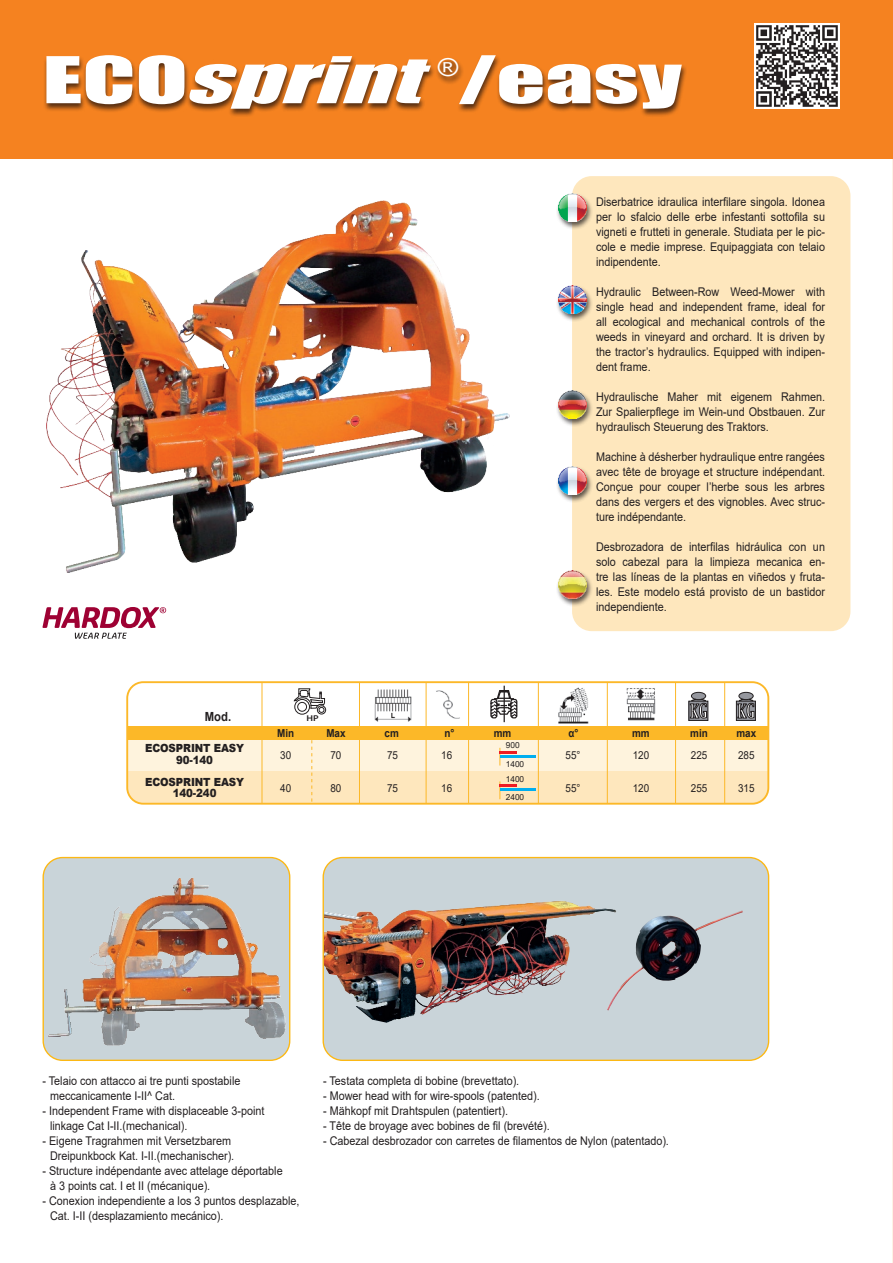
<style>
.page{position:relative;width:893px;height:1263px;background:#fff}
.page>*{position:absolute;margin:0;border:0;box-sizing:border-box;transform-origin:0 0}
.t1{font:59.55px "Impact";color:#fff;scale:1.61 1}
.t2{font:24.6px "Arial";color:#fff;scale:1.13 1}
.t3{font:700 12.6px "Arial";color:#231f20;scale:.9 1}
.t4{font:12px/15px "Arial";color:#231f20;text-align:justify;scale:.9 1}
.t5{font:900 11.25px/12px "Arial";letter-spacing:-.01em;color:#231f20;text-align:center;scale:.91 1}
.t6{font:10.95px "Arial";color:#231f20;scale:.9 1}
.t7{font:700 10.95px "Arial";color:#231f20;scale:.9 1}
.t8{font:8.4px/18.1px "Arial";color:#231f20}
.t9{font:600 8.4px "Myriad Pro";color:#231f20;scale:1.18 1}
.s1{font-style:italic}
</style>
<div class="page">
<hr style="left:892px;top:0;width:1px;height:1263px;background:#fef2e5">
<svg style="left:490px;top:689px;width:28px;height:30px"></svg>
<hr style="left:504px;top:686px;width:1px;height:36px;background:#231f20">
<div style="left:127px;top:730px;width:641px;height:74px;background:#fef3dd"></div>
<div style="left:127px;top:726px;width:641px;height:14px;background:#fcb828"></div>
<div style="left:127px;top:771px;width:641px;height:33px;background:#fee7bd"></div>
<hr style="left:262px;top:682px;width:1px;height:122px;background:#fcb828">
<svg style="left:311px;top:740px;width:1px;height:62px"></svg>
<hr style="left:426px;top:682px;width:1px;height:122px;background:#fcb828">
<hr style="left:468px;top:682px;width:1px;height:122px;background:#fcb828">
<hr style="left:538px;top:682px;width:1px;height:122px;background:#fcb828">
<hr style="left:607px;top:682px;width:1px;height:122px;background:#fcb828">
<hr style="left:675px;top:682px;width:1px;height:122px;background:#fcb828">
<hr style="left:724px;top:682px;width:1px;height:122px;background:#fcb828">
<hr style="left:359px;top:682px;width:1px;height:122px;background:#fcb828">
<div style="left:126px;top:681px;width:643px;height:124px;border:2px solid #fcb828;border-radius:16px"></div>
<svg style="left:294px;top:681px;width:32px;height:34px"></svg>
<svg style="left:688px;top:692px;width:21px;height:29px"></svg>
<svg style="left:736px;top:692px;width:20px;height:29px"></svg>
<img style="left:374px;top:689px;width:38px;height:32px">
<img style="left:436px;top:690px;width:24px;height:29px">
<img style="left:558px;top:687px;width:31px;height:36px">
<img style="left:626px;top:688px;width:30px;height:32px">
<hr style="left:499px;top:751px;width:18px;height:3px;background:#ee1d23">
<hr style="left:499px;top:755px;width:36px;height:3px;background:#00aeef">
<svg style="left:499px;top:781px;width:1px;height:18px"></svg>
<hr style="left:499px;top:784px;width:18px;height:3px;background:#ee1d23">
<hr style="left:499px;top:788px;width:36px;height:3px;background:#00aeef">
<div style="left:0;top:0;width:893px;height:159px;background:#f58220"></div>
<div style="left:43px;top:55px;width:644px;height:62px;background:#110a0c;opacity:.7"></div>
<div style="left:43px;top:857px;width:247px;height:203px;background:#c9d4d9;border-radius:19px"></div>
<img style="left:43px;top:871px;width:247px;height:178px">
<div style="left:43px;top:857px;width:247px;height:204px;border:1px solid #fcb814;border-radius:19px"></div>
<div style="left:323px;top:857px;width:446px;height:203px;background:#c9d4d9;border-radius:19px"></div>
<img style="left:325px;top:901px;width:291px;height:122px">
<div style="left:323px;top:857px;width:446px;height:204px;border:1px solid #fcb814;border-radius:19px"></div>
<div style="left:572px;top:176px;width:278px;height:455px;background:#fee7bd;border-radius:20px"></div>
<div style="left:555px;top:285px;width:38px;height:37px;background:#231f20;opacity:.75"></div>
<img style="left:558px;top:286px;width:28px;height:28px">
<div style="left:555px;top:192px;width:38px;height:38px;background:#231f20;opacity:.75"></div>
<img style="left:558px;top:193px;width:28px;height:28px">
<div style="left:555px;top:390px;width:38px;height:37px;background:#231f20;opacity:.75"></div>
<img style="left:558px;top:391px;width:28px;height:28px">
<div style="left:555px;top:466px;width:38px;height:37px;background:#231f20;opacity:.75"></div>
<img style="left:558px;top:467px;width:28px;height:28px">
<div style="left:555px;top:570px;width:38px;height:37px;background:#231f20;opacity:.75"></div>
<img style="left:558px;top:571px;width:28px;height:28px">
<img style="left:755px;top:24px;width:85px;height:85px">
<img style="left:46px;top:201px;width:464px;height:372px">
<svg style="left:43px;top:607px;width:123px;height:32px"></svg>
<img style="left:607px;top:911px;width:136px;height:99px">
<h1 class="t1" style="left:43px;top:34px;width:399px">E C O <span class="s1">SPRINT</span> / e a s y</h1>
<h2 class="t2" style="left:438px;top:51px;width:20px">®</h2>
<p class="t4" style="left:596px;top:195px;width:256px">Diserbatrice idraulica interfilare singola. Idonea per lo sfalcio delle erbe infestanti sottofila su vigneti e frutteti in generale. Studiata per le pic&shy;cole e medie imprese. Equipaggiata con telaio indipendente.</p>
<p class="t4" style="left:596px;top:285px;width:256px">Hydraulic Between-Row Weed-Mower with single head and independent frame, ideal for all ecological and mechanical controls of the weeds in vineyard and orchard. It is driven by the tractor’s hydraulics. Equipped with indipen&shy;dent frame.</p>
<p class="t4" style="left:596px;top:390px;width:256px">Hydraulische Maher mit eigenem Rahmen.<br>Zur Spalierpflege im Wein-und Obstbauen. Zur hydraulisch Steuerung des Traktors.</p>
<p class="t4" style="left:596px;top:450px;width:256px">Machine à désherber hydraulique entre rangées avec tête de broyage et structure indépendant.<br>Conçue pour couper l’herbe sous les arbres dans des vergers et des vignobles. Avec struc&shy;ture indépendante.</p>
<p class="t4" style="left:596px;top:540px;width:256px">Desbrozadora de interfilas hidráulica con un solo cabezal para la limpieza mecanica en&shy;tre las líneas de la plantas en viñedos y fruta&shy;les. Este modelo está provisto de un bastidor independiente.</p>
<p class="t3" style="left:205px;top:708px;width:31px">Mod.</p>
<p class="t5" style="left:145px;top:742px;width:110px">ECOSPRINT EASY<br>90-140</p>
<p class="t5" style="left:145px;top:775px;width:110px">ECOSPRINT EASY<br>140-240</p>
<p class="t9" style="left:307px;top:713px;width:12px">HP</p>
<p class="t7" style="left:277px;top:725px;width:20px">Min</p>
<p class="t7" style="left:326px;top:725px;width:23px">Max</p>
<p class="t7" style="left:385px;top:725px;width:17px">cm</p>
<p class="t7" style="left:444px;top:725px;width:13px">n°</p>
<p class="t7" style="left:494px;top:725px;width:21px">mm</p>
<p class="t7" style="left:568px;top:725px;width:13px">α°</p>
<p class="t7" style="left:632px;top:725px;width:21px">mm</p>
<p class="t7" style="left:690px;top:725px;width:21px">min</p>
<p class="t7" style="left:736px;top:725px;width:24px">max</p>
<p class="t6" style="left:280px;top:747px;width:14px">30</p>
<p class="t6" style="left:330px;top:747px;width:14px">70</p>
<p class="t6" style="left:387px;top:747px;width:14px">75</p>
<p class="t6" style="left:441px;top:747px;width:14px">16</p>
<p class="t6" style="left:565px;top:747px;width:18px">55°</p>
<p class="t6" style="left:633px;top:747px;width:20px">120</p>
<p class="t6" style="left:691px;top:747px;width:20px">225</p>
<p class="t6" style="left:738px;top:747px;width:20px">285</p>
<p class="t6" style="left:280px;top:781px;width:14px">40</p>
<p class="t6" style="left:330px;top:781px;width:14px">80</p>
<p class="t6" style="left:387px;top:781px;width:14px">75</p>
<p class="t6" style="left:441px;top:781px;width:14px">16</p>
<p class="t6" style="left:565px;top:781px;width:18px">55°</p>
<p class="t6" style="left:633px;top:781px;width:20px">120</p>
<p class="t6" style="left:691px;top:781px;width:20px">255</p>
<p class="t6" style="left:738px;top:781px;width:20px">315</p>
<p class="t8" style="left:506px;top:736px;width:20px">900<br>1400</p>
<p class="t8" style="left:506px;top:770px;width:20px">1400<br>2400</p>
<p class="t4" style="left:50px;top:1073px;width:213px;text-indent:-7px">- Telaio con attacco ai tre punti spostabile meccanicamente I-II^ Cat.</p>
<p class="t4" style="left:50px;top:1103px;width:240px;text-indent:-7px">- Independent Frame with displaceable 3-point linkage Cat I-II.(mechanical).</p>
<p class="t4" style="left:43px;top:1133px;width:215px;text-align:right">- Eigene Tragrahmen mit Versetzbarem<br>Dreipunkbock Kat. I-II.(mechanischer).</p>
<p class="t4" style="left:50px;top:1163px;width:260px;text-indent:-7px">- Structure indépendante avec attelage déportable à 3 points cat. I et II (mécanique).</p>
<p class="t4" style="left:50px;top:1193px;width:279px;text-indent:-7px">- Conexion independiente a los 3 puntos desplazable,<br>Cat. I-II (desplazamiento mecánico).</p>
<p class="t4" style="left:323px;top:1073px;width:219px">- Testata completa di bobine (brevettato).</p>
<p class="t4" style="left:323px;top:1088px;width:242px">- Mower head with for wire-spools (patented).</p>
<p class="t4" style="left:323px;top:1103px;width:207px">- Mähkopf mit Drahtspulen (patentiert).</p>
<p class="t4" style="left:323px;top:1118px;width:253px">- Tête de broyage avec bobines de fil (brevété).</p>
<p class="t4" style="left:323px;top:1133px;width:386px">- Cabezal desbrozador con carretes de filamentos de Nylon (patentado).</p>
</div>
